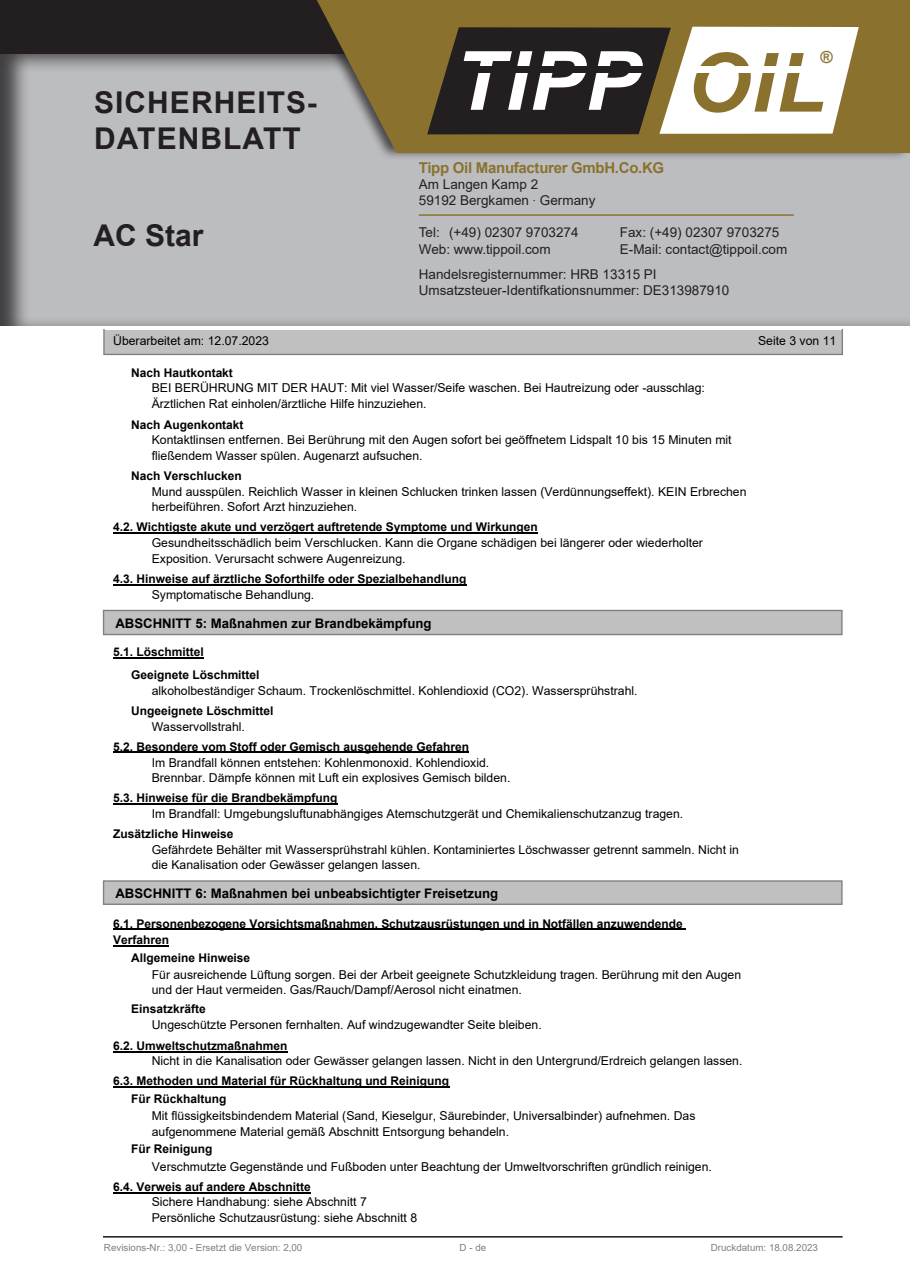
<style>
.page{position:relative;width:910px;height:1280px;background:#fff}
.page>*{position:absolute;margin:0;border:0;box-sizing:border-box;transform-origin:0 0}
.t1{font:italic 700 81.75px "Arial";letter-spacing:.015em;color:#fff}
.t2{font:700 30px/36px "Arial";letter-spacing:.035em;color:#231f20}
.t3{font:700 16.65px "Arial";color:#8a722e}
.t4{font:700 15.6px "Arial";color:#000}
.t5{font:700 15px "Arial";letter-spacing:-.02em;color:#8a722e}
.t6{font:13.5px/16.2px "Arial";color:#231f20}
.t7{font:700 13.2px "Arial";color:#000}
.t8{font:12.3px/15.6px "Arial";color:#000}
.t9{font:700 12px/16.4px "Arial";color:#000}
.t10{font:9.75px "Arial";color:#808080}
.s1{color:#8a722e}
.s2{font-family:"Helvetica Neue LT Std";font-weight:100;font-stretch:condensed}
</style>
<div class="page">
<div style="left:0;top:52px;width:910px;height:276px;background:#231f20;opacity:.75"></div>
<div style="left:0;top:0;width:910px;height:53px;background:#231f20"></div>
<div style="left:300px;top:0;width:610px;height:161px;background:#231f20;opacity:.75"></div>
<svg style="left:317px;top:0;width:593px;height:153px;background:#8b773c"></svg>
<svg style="left:427px;top:27px;width:432px;height:107px"></svg>
<div style="left:454px;top:51px;width:183px;height:77px;background:#231f20"></div>
<div style="left:477px;top:66px;width:171px;height:7px;background:#231f20"></div>
<div style="left:694px;top:66px;width:109px;height:6px;background:#fff"></div>
<hr style="left:419px;top:214px;width:375px;height:2px;background:#8a722e">
<svg style="left:103px;top:330px;width:740px;height:25px;background:#bcbcbc"></svg>
<div style="left:104px;top:610px;width:738px;height:24px;background:#c0c0c0"></div>
<div style="left:103px;top:610px;width:740px;height:25px;border:1px solid #808080"></div>
<div style="left:104px;top:881px;width:738px;height:23px;background:#c0c0c0"></div>
<div style="left:103px;top:880px;width:740px;height:25px;border:1px solid #808080"></div>
<hr style="left:104px;top:1236px;width:738px;height:1px;background:#000">
<hr style="left:113px;top:533px;width:425px;height:1px;background:#000">
<hr style="left:113px;top:584px;width:354px;height:1px;background:#000">
<hr style="left:113px;top:658px;width:91px;height:1px;background:#000">
<hr style="left:113px;top:752px;width:356px;height:1px;background:#000">
<hr style="left:113px;top:803px;width:224px;height:2px;background:#000">
<hr style="left:113px;top:929px;width:573px;height:1px;background:#000">
<hr style="left:113px;top:945px;width:56px;height:1px;background:#000">
<hr style="left:113px;top:1051px;width:175px;height:1px;background:#000">
<hr style="left:113px;top:1086px;width:336px;height:1px;background:#000">
<hr style="left:113px;top:1192px;width:198px;height:1px;background:#000">
<h2 class="t2" style="left:94px;top:85px;width:224px">SICHERHEITS-<br>DATENBLATT</h2>
<p class="t2" style="left:94px;top:218px;width:112px">AC Star</p>
<h1 class="t1" style="left:454px;top:27px;width:373px">TIPP <span class="s1">OIL</span></h1>
<h3 class="t3" style="left:820px;top:47px;width:14px">®</h3>
<p class="t5" style="left:419px;top:157px;width:247px">Tipp Oil Manufacturer GmbH.Co.KG</p>
<p class="t6" style="left:419px;top:176px;width:178px">Am Langen Kamp 2<br>59192 Bergkamen <span class="s2">·</span> Germany</p>
<p class="t6" style="left:419px;top:224px;width:161px">Tel: (+49) 02307 9703274</p>
<p class="t6" style="left:620px;top:224px;width:161px">Fax: (+49) 02307 9703275</p>
<p class="t6" style="left:419px;top:241px;width:133px">Web: www.tippoil.com</p>
<p class="t6" style="left:419px;top:236px;width:370px;line-height:25.2px;text-indent:201px">E-Mail: contact@tippoil.com<br>Handelsregisternummer: HRB 13315 PI</p>
<p class="t6" style="left:419px;top:282px;width:312px">Umsatzsteuer-Identifkationsnummer: DE313987910</p>
<p class="t4" style="left:403px;top:246px;width:160px">Sicherheitsdatenblatt</p>
<p class="t8" style="left:374px;top:277px;width:217px">gemäß Verordnung (EG) Nr. 1907/2006</p>
<p class="t8" style="left:113px;top:333px;width:157px">Überarbeitet am: 12.07.2023</p>
<p class="t8" style="left:758px;top:333px;width:80px">Seite 3 von 11</p>
<p class="t8" style="left:152px;top:380px;width:555px">BEI BERÜHRUNG MIT DER HAUT: Mit viel Wasser/Seife waschen. Bei Hautreizung oder -ausschlag:<br>Ärztlichen Rat einholen/ärztliche Hilfe hinzuziehen.</p>
<p class="t9" style="left:131px;top:364px;width:103px">Nach Hautkontakt</p>
<p class="t9" style="left:131px;top:416px;width:114px">Nach Augenkontakt</p>
<p class="t8" style="left:152px;top:432px;width:581px">Kontaktlinsen entfernen. Bei Berührung mit den Augen sofort bei geöffnetem Lidspalt 10 bis 15 Minuten mit fließendem Wasser spülen. Augenarzt aufsuchen.</p>
<p class="t9" style="left:131px;top:468px;width:112px">Nach Verschlucken</p>
<p class="t8" style="left:152px;top:483px;width:596px">Mund ausspülen. Reichlich Wasser in kleinen Schlucken trinken lassen (Verdünnungseffekt). KEIN Erbrechen herbeiführen. Sofort Arzt hinzuziehen.</p>
<p class="t9" style="left:113px;top:519px;width:426px">4.2. Wichtigste akute und verzögert auftretende Symptome und Wirkungen</p>
<p class="t8" style="left:152px;top:535px;width:553px">Gesundheitsschädlich beim Verschlucken. Kann die Organe schädigen bei längerer oder wiederholter<br>Exposition. Verursacht schwere Augenreizung.</p>
<p class="t9" style="left:113px;top:571px;width:355px">4.3. Hinweise auf ärztliche Soforthilfe oder Spezialbehandlung</p>
<p class="t8" style="left:152px;top:587px;width:164px">Symptomatische Behandlung.</p>
<p class="t7" style="left:115px;top:613px;width:318px">ABSCHNITT 5: Maßnahmen zur Brandbekämpfung</p>
<p class="t9" style="left:113px;top:644px;width:92px">5.1. Löschmittel</p>
<p class="t8" style="left:152px;top:683px;width:487px">alkoholbeständiger Schaum. Trockenlöschmittel. Kohlendioxid (CO2). Wassersprühstrahl.</p>
<p class="t9" style="left:131px;top:666px;width:130px">Geeignete Löschmittel</p>
<p class="t9" style="left:131px;top:702px;width:144px">Ungeeignete Löschmittel</p>
<p class="t9" style="left:113px;top:738px;width:357px">5.2. Besondere vom Stoff oder Gemisch ausgehende Gefahren</p>
<p class="t8" style="left:152px;top:754px;width:360px">Im Brandfall können entstehen: Kohlenmonoxid. Kohlendioxid.<br>Brennbar. Dämpfe können mit Luft ein explosives Gemisch bilden.</p>
<p class="t9" style="left:113px;top:790px;width:226px">5.3. Hinweise für die Brandbekämpfung</p>
<p class="t8" style="left:152px;top:806px;width:533px">Im Brandfall: Umgebungsluftunabhängiges Atemschutzgerät und Chemikalienschutzanzug tragen.</p>
<p class="t8" style="left:152px;top:842px;width:589px">Gefährdete Behälter mit Wassersprühstrahl kühlen. Kontaminiertes Löschwasser getrennt sammeln. Nicht in die Kanalisation oder Gewässer gelangen lassen.</p>
<p class="t8" style="left:152px;top:718px;width:95px">Wasservollstrahl.</p>
<p class="t9" style="left:113px;top:826px;width:122px">Zusätzliche Hinweise</p>
<p class="t7" style="left:115px;top:884px;width:384px">ABSCHNITT 6: Maßnahmen bei unbeabsichtigter Freisetzung</p>
<p class="t9" style="left:113px;top:915px;width:571px">6.1. Personenbezogene Vorsichtsmaßnahmen, Schutzausrüstungen und in Notfällen anzuwendende<br>Verfahren</p>
<p class="t8" style="left:152px;top:966px;width:591px">Für ausreichende Lüftung sorgen. Bei der Arbeit geeignete Schutzkleidung tragen. Berührung mit den Augen und der Haut vermeiden. Gas/Rauch/Dampf/Aerosol nicht einatmen.</p>
<p class="t9" style="left:131px;top:950px;width:121px">Allgemeine Hinweise</p>
<p class="t9" style="left:131px;top:1000px;width:76px">Einsatzkräfte</p>
<p class="t8" style="left:152px;top:1017px;width:392px">Ungeschützte Personen fernhalten. Auf windzugewandter Seite bleiben.</p>
<p class="t8" style="left:152px;top:1053px;width:592px">Nicht in die Kanalisation oder Gewässer gelangen lassen. Nicht in den Untergrund/Erdreich gelangen lassen.</p>
<p class="t9" style="left:113px;top:1037px;width:176px">6.2. Umweltschutzmaßnahmen</p>
<p class="t9" style="left:113px;top:1073px;width:337px">6.3. Methoden und Material für Rückhaltung und Reinigung</p>
<p class="t8" style="left:152px;top:1108px;width:545px">Mit flüssigkeitsbindendem Material (Sand, Kieselgur, Säurebinder, Universalbinder) aufnehmen. Das aufgenommene Material gemäß Abschnitt Entsorgung behandeln.</p>
<p class="t9" style="left:131px;top:1090px;width:97px">Für Rückhaltung</p>
<p class="t9" style="left:131px;top:1140px;width:83px">Für Reinigung</p>
<p class="t8" style="left:152px;top:1158px;width:562px">Verschmutzte Gegenstände und Fußboden unter Beachtung der Umweltvorschriften gründlich reinigen.</p>
<p class="t9" style="left:113px;top:1178px;width:199px">6.4. Verweis auf andere Abschnitte</p>
<p class="t8" style="left:152px;top:1194px;width:267px">Sichere Handhabung: siehe Abschnitt 7<br>Persönliche Schutzausrüstung: siehe Abschnitt 8</p>
<p class="t10" style="left:104px;top:1240px;width:200px">Revisions-Nr.: 3,00 - Ersetzt die Version: 2,00</p>
<p class="t10" style="left:460px;top:1240px;width:28px">D - de</p>
<p class="t10" style="left:711px;top:1240px;width:109px">Druckdatum: 18.08.2023</p>
</div>
